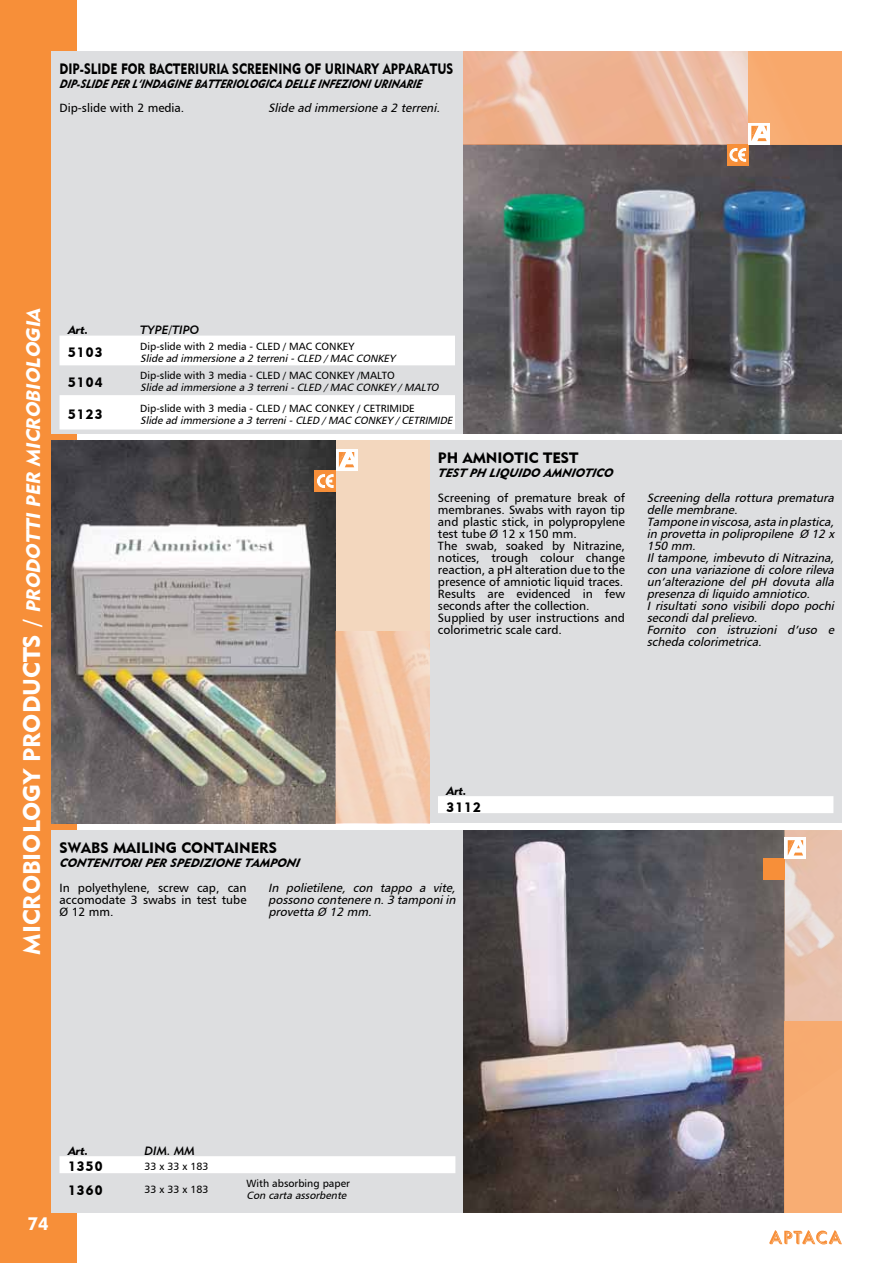
<style>
.page{position:relative;width:893px;height:1263px;background:#fff}
.page>*{position:absolute;margin:0;border:0;box-sizing:border-box;transform-origin:0 0}
.t1{font:italic 19.5px "Geometric 415 BT Black A";color:#fff}
.t2{font:18px "Geometric 415 BT Black A";color:#fff}
.t3{font:15px "Geometric 415 BT Black A";color:#000;scale:.82 1}
.t4{font:15px "Geometric 415 BT Black A";color:#000}
.t5{font:13.5px "Geometric 415 BT Black A";letter-spacing:.08em;color:#000}
.t6{font:italic 12px/12px "Humanist 777 BT Roman B";color:#000;text-align:justify}
.t7{font:12px/12px "Humanist 777 BT Roman B";color:#000;text-align:justify}
.t8{font:italic 12px "Geometric 415 BT Black Italic A";color:#000;scale:.86 1}
.t9{font:italic 12px "Geometric 415 BT Black Italic A";color:#000}
.t10{font:12px "Geometric 415 BT Medium Italic A";color:#000}
.t11{font:12px "Geometric 415 BT Black Italic A";color:#000}
.t12{font:italic 10.5px "Humanist 777 BT Roman B";color:#000}
.t13{font:10.5px "Humanist 777 BT Roman B";color:#000}
.s1{font-style:normal;font-size:24px}
</style>
<div class="page">
<div style="left:0;top:0;width:76px;height:1263px;background:#f78f39"></div>
<svg style="left:769px;top:1230px;width:73px;height:14px"></svg>
<div style="left:51px;top:51px;width:791px;height:383px;background:#dddee0"></div>
<div style="left:51px;top:440px;width:791px;height:383px;background:#dddee0"></div>
<div style="left:51px;top:830px;width:791px;height:383px;background:#dddee0"></div>
<img style="left:463px;top:162px;width:379px;height:272px">
<img style="left:463px;top:830px;width:322px;height:383px">
<div style="left:60px;top:1156px;width:395px;height:17px;background:#fff"></div>
<img style="left:51px;top:440px;width:266px;height:383px">
<div style="left:438px;top:796px;width:395px;height:17px;background:#fff"></div>
<svg style="left:60px;top:336px;width:395px;height:93px"></svg>
<div style="left:727px;top:144px;width:21px;height:21px;background:#f78f39"></div>
<svg style="left:463px;top:51px;width:379px;height:111px"></svg>
<div style="left:763px;top:859px;width:22px;height:21px;background:#f78f39"></div>
<svg style="left:785px;top:830px;width:57px;height:383px"></svg>
<div style="left:315px;top:470px;width:21px;height:22px;background:#f78f39"></div>
<svg style="left:317px;top:440px;width:112px;height:383px"></svg>
<p class="t3" style="left:60px;top:60px;width:482px">DIP-SLIDE FOR BACTERIURIA SCREENING OF URINARY APPARATUS</p>
<p class="t7" style="left:60px;top:102px;width:126px">Dip-slide with 2 media.</p>
<p class="t6" style="left:268px;top:102px;width:176px">Slide ad immersione a 2 terreni.</p>
<p class="t8" style="left:60px;top:77px;width:426px">DIP-SLIDE PER L’INDAGINE BATTERIOLOGICA DELLE INFEZIONIURINARIE</p>
<h1 class="t1" style="left:21px;top:955px;width:652px;rotate:-90deg"><span class="s1">M I C RO B I O L O GY P RO D U CT S /</span> PRODOTTI PER MICROBIOLOGIA</h1>
<p class="t11" style="left:68px;top:323px;width:22px">Art.</p>
<p class="t10" style="left:140px;top:323px;width:60px">TYPE/TIPO</p>
<p class="t5" style="left:68px;top:344px;width:36px">5103</p>
<p class="t13" style="left:140px;top:340px;width:216px">Dip-slide with 2 media - CLED / MAC CONKEY</p>
<p class="t12" style="left:140px;top:352px;width:259px">Slide ad immersione a 2 terreni-CLED / MAC CONKEY</p>
<p class="t5" style="left:68px;top:374px;width:36px">5104</p>
<p class="t5" style="left:68px;top:406px;width:36px">5123</p>
<p class="t13" style="left:140px;top:369px;width:256px">Dip-slide with 3 media - CLED / MAC CONKEY /MALTO</p>
<p class="t12" style="left:140px;top:381px;width:302px">Slide ad immersione a 3 terreni-CLED / MAC CONKEY / MALTO</p>
<p class="t13" style="left:140px;top:401px;width:276px">Dip-slide with 3 media - CLED / MAC CONKEY / CETRIMIDE</p>
<p class="t12" style="left:140px;top:413px;width:316px">Slide ad immersione a 3 terreni-CLED / MAC CONKEY / CETRIMIDE</p>
<p class="t4" style="left:438px;top:449px;width:142px">PH AMNIOTIC TEST</p>
<p class="t9" style="left:438px;top:466px;width:179px">TEST PH LIQUIDO AMNIOTICO</p>
<p class="t7" style="left:438px;top:491px;width:189px;text-align:left">Screening of premature break of membranes. Swabs with rayon tip and plastic stick, in polypropylene test tube Ø 12 x 150 mm.<br>The swab, soaked by Nitrazine, notices, trough colour change reaction, a pH alteration due to the presence of amniotic liquid traces.<br>Results are evidenced in few seconds after the collection.<br>Supplied by user instructions and colorimetric scale card.</p>
<p class="t11" style="left:446px;top:783px;width:22px">Art.</p>
<p class="t5" style="left:446px;top:798px;width:36px">3112</p>
<p class="t4" style="left:60px;top:838px;width:219px">SWABS MAILING CONTAINERS</p>
<p class="t6" style="left:268px;top:881px;width:192px">In polietilene, con tappo a vite, possono contenere n.3 tamponiin provetta Ø 12 mm.</p>
<p class="t9" style="left:60px;top:856px;width:245px">CONTENITORIPER SPEDIZIONE TAMPONI</p>
<p class="t7" style="left:60px;top:881px;width:189px">In polyethylene, screw cap, can accomodate 3 swabs in test tube Ø 12 mm.</p>
<p class="t6" style="left:647px;top:491px;width:192px;text-align:left">Screening della rottura prematura delle membrane.<br>Tampone in viscosa,asta in plastica, in provetta in polipropilene Ø 12 x<br>150 mm.<br>Il tampone, imbevuto di Nitrazina, con una variazione di colore rileva un’alterazione del pH dovuta alla presenza diliquido amniotico.<br>I risultati sono visibili dopo pochi secondidalprelievo.<br>Fornito con istruzioni d’uso e scheda colorimetrica.</p>
<h2 class="t2" style="left:28px;top:1212px;width:22px">74</h2>
<p class="t11" style="left:68px;top:1143px;width:22px">Art.</p>
<p class="t10" style="left:145px;top:1143px;width:52px">DIM. MM</p>
<p class="t5" style="left:68px;top:1158px;width:36px">1350</p>
<p class="t13" style="left:145px;top:1160px;width:65px">33 x 33 x 183</p>
<p class="t5" style="left:68px;top:1182px;width:36px">1360</p>
<p class="t13" style="left:145px;top:1183px;width:65px">33 x 33 x 183</p>
<p class="t13" style="left:247px;top:1177px;width:105px">With absorbing paper</p>
<p class="t12" style="left:247px;top:1189px;width:104px">Con carta assorbente</p>
</div>
